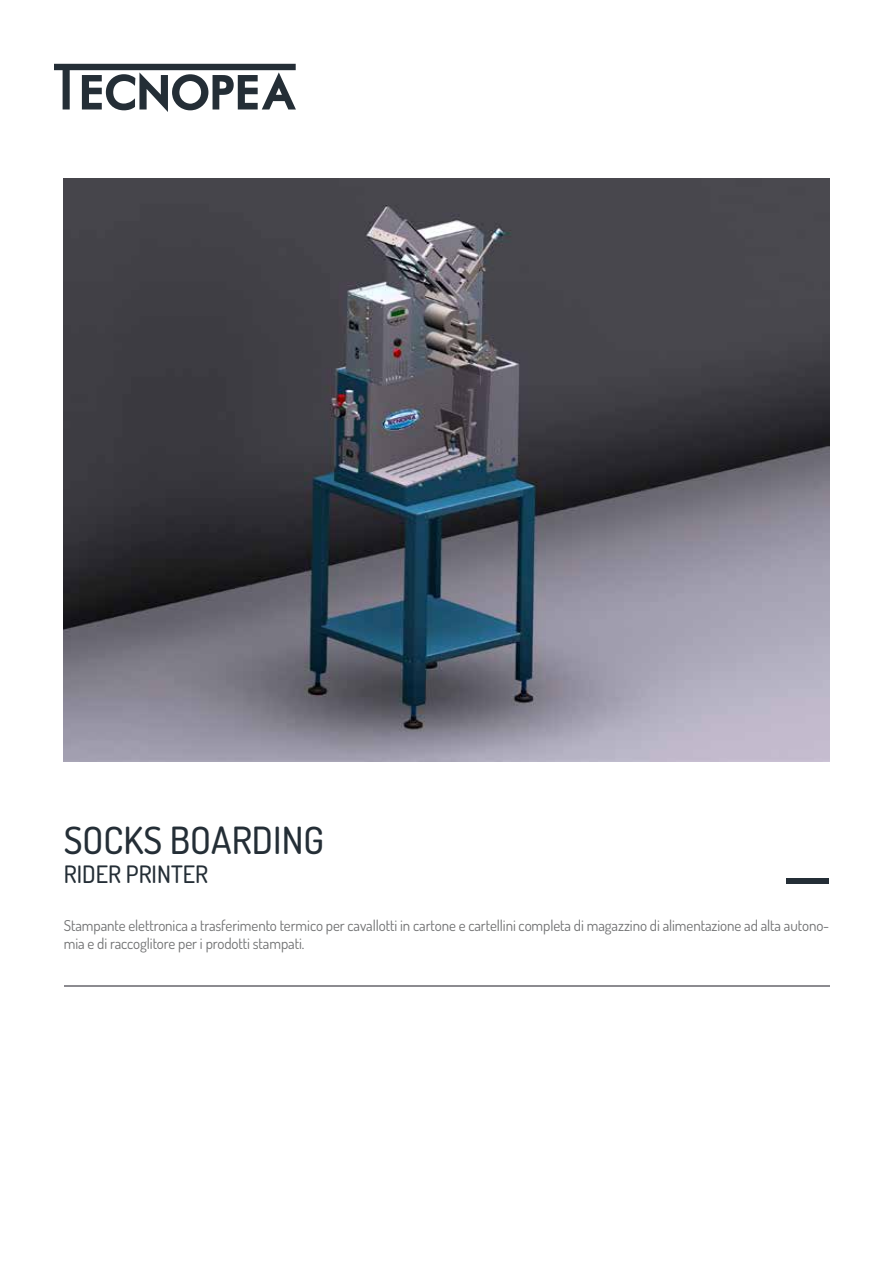
<style>
.page{position:relative;width:893px;height:1263px;background:#fff}
.page>*{position:absolute;margin:0;border:0;box-sizing:border-box;transform-origin:0 0}
.t1{font:500 37.5px "Dosis";color:#242e36}
.t2{font:500 24px "Dosis";color:#242e36}
.t3{font:15px/18px "Dosis";letter-spacing:-.005em;color:#707172}
</style>
<div class="page">
<img style="left:64px;top:179px;width:765px;height:582px">
<div style="left:787px;top:878px;width:42px;height:5px;background:#242e36"></div>
<svg style="left:54px;top:64px;width:242px;height:48px"></svg>
<hr style="left:64px;top:985px;width:765px;height:1px;background:#8c8b90">
<h1 class="t1" style="left:64px;top:814px;width:262px">SOCKS BOARDING</h1>
<h2 class="t2" style="left:64px;top:858px;width:146px">RIDER PRINTER</h2>
<p class="t3" style="left:64px;top:916px;width:767px">Stampante elettronica a trasferimento termico per cavallotti in cartone e cartellini completa di magazzino di alimentazione ad alta autono&shy;mia e di raccoglitore per i prodotti stampati.</p>
</div>
